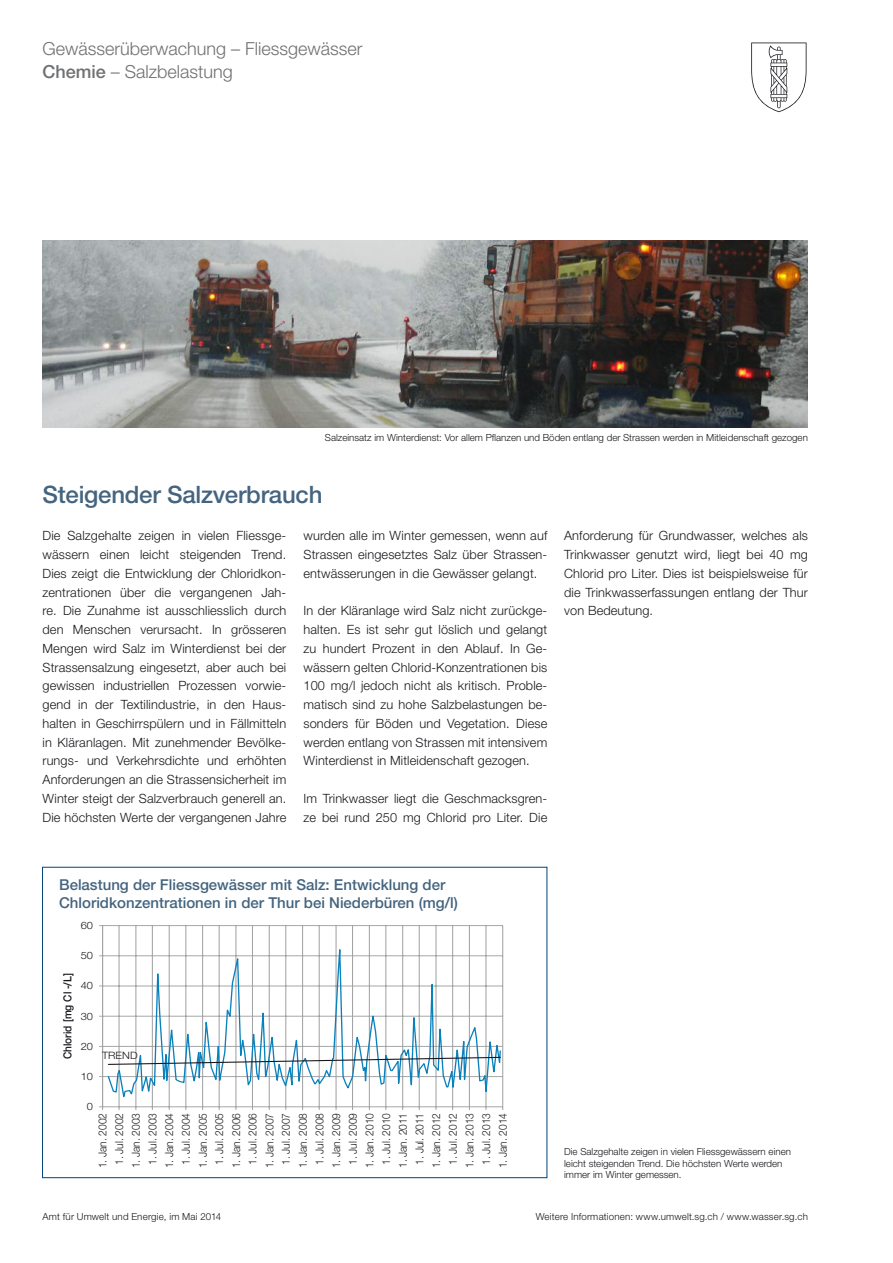
<style>
.page{position:relative;width:893px;height:1263px;background:#fff}
.page>*{position:absolute;margin:0;border:0;box-sizing:border-box;transform-origin:0 0}
.t1{font:500 24px "Helvetica Neue LT Std";letter-spacing:-.01em;color:#44647f}
.t2{font:300 18px/22.5px "Helvetica Neue LT Std";color:#707173}
.t3{font:500 15px/18.8px "Helvetica Neue LT Std";color:#44647f}
.t4{font:300 12.75px/18.8px "Helvetica Neue LT Std";letter-spacing:.01em;color:#1a171c;text-align:justify}
.t5{font:300 11.1px "Helvetica Neue LT Std";color:#1a171c;scale:.92 1}
.t6{font:500 11.1px "Helvetica Neue LT Std";color:#1a171c;scale:.92 1}
.t7{font:300 10.2px "Helvetica Neue LT Std";color:#1a171c;scale:1.09 1}
.t8{font:300 9.75px/11.2px "Helvetica Neue LT Std";color:#1a171c}
.t9{font:300 9.75px "Helvetica Neue LT";letter-spacing:.02em;color:#1a171c}
.s1{font-weight:500}
</style>
<div class="page">
<svg style="left:751px;top:43px;width:55px;height:69px"></svg>
<hr style="left:103px;top:1076px;width:400px;height:1px;background:#a2a3a5">
<hr style="left:103px;top:1046px;width:400px;height:1px;background:#a2a3a5">
<hr style="left:103px;top:1016px;width:400px;height:1px;background:#a2a3a5">
<hr style="left:103px;top:986px;width:400px;height:1px;background:#a2a3a5">
<hr style="left:103px;top:955px;width:400px;height:1px;background:#a2a3a5">
<hr style="left:103px;top:925px;width:400px;height:1px;background:#a2a3a5">
<hr style="left:502px;top:925px;width:1px;height:182px;background:#a2a3a5">
<hr style="left:102px;top:925px;width:1px;height:182px;background:#a2a3a5">
<hr style="left:103px;top:1106px;width:400px;height:1px;background:#a2a3a5">
<svg style="left:107px;top:925px;width:395px;height:185px"></svg>
<svg style="left:107px;top:1056px;width:394px;height:9px"></svg>
<div style="left:42px;top:867px;width:505px;height:311px;border:1px solid #00457c"></div>
<img style="left:43px;top:240px;width:765px;height:188px">
<h2 class="t2" style="left:43px;top:37px;width:322px">Gewässerüberwachung – Fliessgewässer<br><span class="s1">Chemie</span> – Salzbelastung</h2>
<p class="t8" style="left:325px;top:431px;width:484px">Salzeinsatz im Winterdienst: Vor allem Pflanzen und Böden entlang der Strassen werden in Mitleidenschaft gezogen</p>
<h1 class="t1" style="left:43px;top:480px;width:281px">Steigender Salzverbrauch</h1>
<p class="t4" style="left:43px;top:526px;width:245px">Die Salzgehalte zeigen in vielen Fliessge&shy;wässern einen leicht steigenden Trend.<br>Dies zeigt die Entwicklung der Chloridkon&shy;zentrationen über die vergangenen Jah&shy;re. Die Zunahme ist ausschliesslich durch den Menschen verursacht. In grösseren Mengen wird Salz im Winterdienst bei der Strassensalzung eingesetzt, aber auch bei gewissen industriellen Prozessen vorwie&shy;gend in der Textilindustrie, in den Haus&shy;halten in Geschirrspülern und in Fällmitteln in Kläranlagen. Mit zunehmender Bevölke&shy;rungs- und Verkehrsdichte und erhöhten Anforderungen an die Strassensicherheit im Winter steigt der Salzverbrauch generell an.<br>Die höchsten Werte der vergangenen Jahre</p>
<p class="t4" style="left:303px;top:526px;width:245px">wurden alle im Winter gemessen, wenn auf Strassen eingesetztes Salz über Strassen&shy;entwässerungen in die Gewässer gelangt.</p>
<p class="t4" style="left:303px;top:601px;width:245px">In der Kläranlage wird Salz nicht zurückge&shy;halten. Es ist sehr gut löslich und gelangt zu hundert Prozent in den Ablauf. In Ge&shy;wässern gelten Chlorid-Konzentrationen bis 100 mg/l jedoch nicht als kritisch. Proble&shy;matisch sind zu hohe Salzbelastungen be&shy;sonders für Böden und Vegetation. Diese werden entlang von Strassen mit intensivem Winterdienst in Mitleidenschaft gezogen.</p>
<p class="t4" style="left:303px;top:789px;width:245px">Im Trinkwasser liegt die Geschmacksgren&shy;ze bei rund 250 mg Chlorid pro Liter. Die</p>
<p class="t4" style="left:564px;top:526px;width:245px">Anforderung für Grundwasser, welches als Trinkwasser genutzt wird, liegt bei 40 mg Chlorid pro Liter. Dies ist beispielsweise für die Trinkwasserfassungen entlang der Thur von Bedeutung.</p>
<p class="t3" style="left:59px;top:875px;width:400px">Belastung der Fliessgewässer mit Salz: Entwicklung der<br>Chloridkonzentrationen in der Thur bei Niederbüren (mg/l)</p>
<p class="t7" style="left:81px;top:919px;width:13px">60</p>
<p class="t7" style="left:81px;top:949px;width:13px">50</p>
<p class="t6" style="left:61px;top:1059px;width:95px;rotate:-90deg">Chlorid [mg Cl -/L]</p>
<p class="t7" style="left:81px;top:979px;width:13px">40</p>
<p class="t7" style="left:81px;top:1010px;width:13px">30</p>
<p class="t7" style="left:81px;top:1040px;width:13px">20</p>
<p class="t7" style="left:81px;top:1070px;width:13px">10</p>
<p class="t7" style="left:87px;top:1100px;width:7px">0</p>
<p class="t7" style="left:102px;top:1049px;width:34px">TREND</p>
<p class="t5" style="left:96px;top:1168px;width:62px;rotate:-90deg">1. Jan. 2002</p>
<p class="t5" style="left:112px;top:1165px;width:58px;rotate:-90deg">1. Jul. 2002</p>
<p class="t5" style="left:129px;top:1168px;width:62px;rotate:-90deg">1. Jan. 2003</p>
<p class="t5" style="left:146px;top:1165px;width:58px;rotate:-90deg">1. Jul. 2003</p>
<p class="t5" style="left:163px;top:1168px;width:62px;rotate:-90deg">1. Jan. 2004</p>
<p class="t5" style="left:179px;top:1165px;width:58px;rotate:-90deg">1. Jul. 2004</p>
<p class="t5" style="left:196px;top:1168px;width:62px;rotate:-90deg">1. Jan. 2005</p>
<p class="t5" style="left:213px;top:1165px;width:58px;rotate:-90deg">1. Jul. 2005</p>
<p class="t5" style="left:229px;top:1168px;width:62px;rotate:-90deg">1. Jan. 2006</p>
<p class="t5" style="left:246px;top:1165px;width:58px;rotate:-90deg">1. Jul. 2006</p>
<p class="t5" style="left:263px;top:1168px;width:62px;rotate:-90deg">1. Jan. 2007</p>
<p class="t5" style="left:279px;top:1165px;width:58px;rotate:-90deg">1. Jul. 2007</p>
<p class="t5" style="left:296px;top:1168px;width:62px;rotate:-90deg">1. Jan. 2008</p>
<p class="t5" style="left:313px;top:1165px;width:58px;rotate:-90deg">1. Jul. 2008</p>
<p class="t5" style="left:329px;top:1168px;width:62px;rotate:-90deg">1. Jan. 2009</p>
<p class="t5" style="left:346px;top:1165px;width:58px;rotate:-90deg">1. Jul. 2009</p>
<p class="t5" style="left:363px;top:1168px;width:62px;rotate:-90deg">1. Jan. 2010</p>
<p class="t5" style="left:379px;top:1165px;width:58px;rotate:-90deg">1. Jul. 2010</p>
<p class="t5" style="left:396px;top:1168px;width:61px;rotate:-90deg">1. Jan. 2011</p>
<p class="t5" style="left:413px;top:1165px;width:57px;rotate:-90deg">1. Jul. 2011</p>
<p class="t5" style="left:429px;top:1168px;width:62px;rotate:-90deg">1. Jan. 2012</p>
<p class="t5" style="left:446px;top:1165px;width:58px;rotate:-90deg">1. Jul. 2012</p>
<p class="t5" style="left:463px;top:1168px;width:62px;rotate:-90deg">1. Jan. 2013</p>
<p class="t5" style="left:479px;top:1165px;width:58px;rotate:-90deg">1. Jul. 2013</p>
<p class="t5" style="left:496px;top:1168px;width:62px;rotate:-90deg">1. Jan. 2014</p>
<p class="t8" style="left:564px;top:1146px;width:228px">Die Salzgehalte zeigen in vielen Fliessgewässern einen leicht steigenden Trend. Die höchsten Werte werden immer im Winter gemessen.</p>
<p class="t9" style="left:43px;top:1211px;width:180px">Amt für Umwelt und Energie, im Mai 2014</p>
<p class="t9" style="left:536px;top:1211px;width:274px">Weitere Informationen: www.umwelt.sg.ch / www.wasser.sg.ch</p>
</div>
